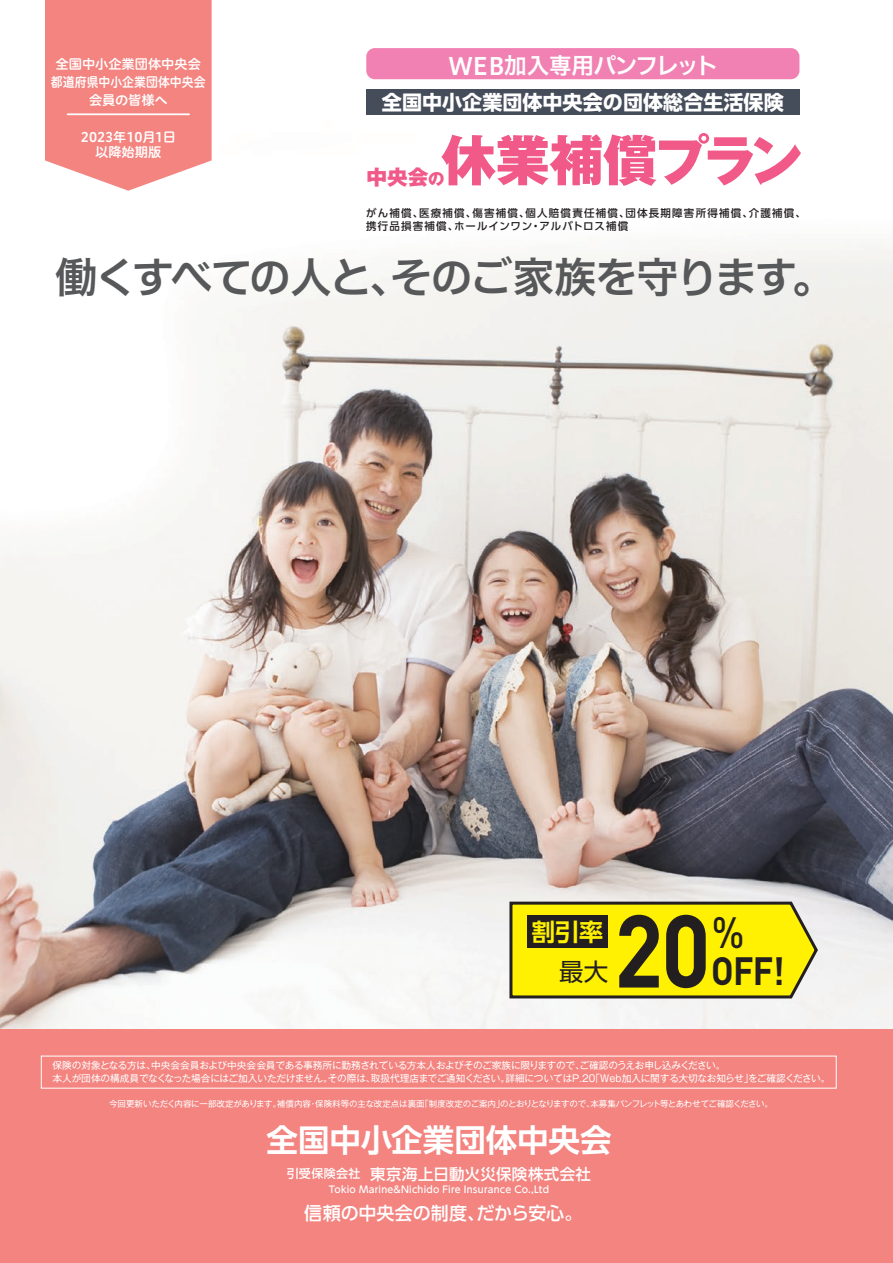
<style>
.page{position:relative;width:893px;height:1263px;background:#fff}
.page>*{position:absolute;margin:0;border:0;box-sizing:border-box;transform-origin:0 0}
.t1{font:700 101.4px "DIN";color:#231f20;scale:.9 1}
.t2{font:800 54.45px "Gothic MB101 Pro";letter-spacing:-.035em;color:#f05988}
.t3{font:500 43.2px "DIN";color:#231f20;scale:.9 1}
.t4{font:42px "Hiragino UD Sans F Std W6";letter-spacing:-.05em;color:#57585a}
.t5{font:700 39px "DIN";color:#231f20;scale:.9 1}
.t6{font:700 31.5px "UD Shin Go Pro De";color:#fff}
.t7{font:24.45px "UD Shin Go Pro";color:#231f20}
.t8{font:700 24px "UD Shin Go Pro De";color:#fff101}
.t9{font:22.5px "Hiragino UD Sans F Std W6";letter-spacing:-.045em;color:#fff}
.t10{font:800 20.7px "Gothic MB101 Pro";color:#f05988}
.t11{font:700 20.1px "UD Shin Go Pro";color:#fff}
.t12{font:500 18px "UD Shin Go Pro";color:#fff}
.t13{font:500 15.45px "UD Shin Go Pro";letter-spacing:.025em;color:#fff}
.t14{font:13.2px/18px "Hiragino UD Sans R Std W6";color:#fff;text-align:center}
.t15{font:500 10.5px/13.5px "UD Shin Go Pro";letter-spacing:.115em;color:#231f20}
.t16{font:9.75px/12.3px "Gothic MB101 Pro";letter-spacing:-.025em;color:#fff}
.t17{font:500 9.45px "UD Shin Go Pro";letter-spacing:.02em;color:#fff}
.t18{font:8.55px "Gothic MB101 Pro";letter-spacing:-.02em;color:#fff}
.s1{font-size:24px}
.s2{font-size:16.35px}
.s3{font-size:12px}
</style>
<div class="page">
<img style="left:0;top:48px;width:893px;height:981px">
<div style="left:0;top:1029px;width:893px;height:234px;background:#f38480"></div>
<svg style="left:45px;top:0;width:167px;height:191px"></svg>
<hr style="left:68px;top:113px;width:121px;height:2px;background:#fff">
<div style="left:366px;top:48px;width:433px;height:31px;background:#f181b2;border-radius:9px"></div>
<svg style="left:508px;top:899px;width:312px;height:101px"></svg>
<div style="left:527px;top:915px;width:80px;height:33px;background:#231f20"></div>
<div style="left:366px;top:89px;width:433px;height:26px;background:#454c5a"></div>
<div style="left:41px;top:1056px;width:796px;height:32px;border:1px solid #fff"></div>
<h3 class="t14" style="left:51px;top:54px;width:156px">全国中小企業団体中央会都道府県中小企業団体中央会会員の皆様へ</h3>
<h3 class="t14" style="left:81px;top:128px;width:97px;line-height:15.5px">2023年10月1日以降始期版</h3>
<h3 class="t9" style="left:449px;top:48px;width:271px"><span class="s1">WEB</span>加入専用パンフレット</h3>
<h3 class="t11" style="left:382px;top:86px;width:403px">全国中小企業団体中央会の団体総合生活保険</h3>
<h2 class="t2" style="left:441px;top:115px;width:363px">休業補償プラン</h2>
<h3 class="t10" style="left:366px;top:160px;width:80px">中央会<span class="s2">の</span></h3>
<p class="t15" style="left:366px;top:206px;width:442px">がん補償、医療補償、傷害補償、個人賠償責任補償、団体長期障害所得補償、介護補償、携行品損害補償、ホールインワン・アルバトロス補償</p>
<h3 class="t4" style="left:56px;top:245px;width:781px">働くすべての人と、そのご家族を守ります。</h3>
<h3 class="t8" style="left:531px;top:912px;width:73px">割引率</h3>
<h3 class="t7" style="left:559px;top:952px;width:51px">最大</h3>
<h1 class="t1" style="left:614px;top:884px;width:109px">20</h1>
<h3 class="t3" style="left:712px;top:905px;width:38px">%</h3>
<h3 class="t5" style="left:711px;top:946px;width:83px">OFF!</h3>
<p class="t16" style="left:53px;top:1058px;width:779px">保険の対象となる方は、中央会会員および中央会会員である事務所に勤務されている方本人およびそのご家族に限りますので、ご確認のうえお申し込みください。<br>本人が団体の構成員でなくなった場合にはご加入いただけません。その際は、取扱代理店までご通知ください。詳細についてはP.20「Web加入に関する大切なお知らせ」をご確認ください。</p>
<p class="t18" style="left:109px;top:1097px;width:665px">今回更新いただく内容に一部改定があります。補償内容・保険料等の主な改定点は裏面「制度改定のご案内」のとおりとなりますので、本募集パンフレット等とあわせてご確認ください。</p>
<h3 class="t6" style="left:266px;top:1114px;width:346px">全国中小企業団体中央会</h3>
<h3 class="t13" style="left:287px;top:1161px;width:306px"><span class="s3">引受保険会社</span> 東京海上日動火災保険株式会社</h3>
<p class="t17" style="left:329px;top:1181px;width:222px">Tokio Marine&amp;Nichido Fire Insurance Co.,Ltd</p>
<h3 class="t12" style="left:304px;top:1199px;width:280px">信頼の中央会の制度、だから安心。</h3>
</div>
